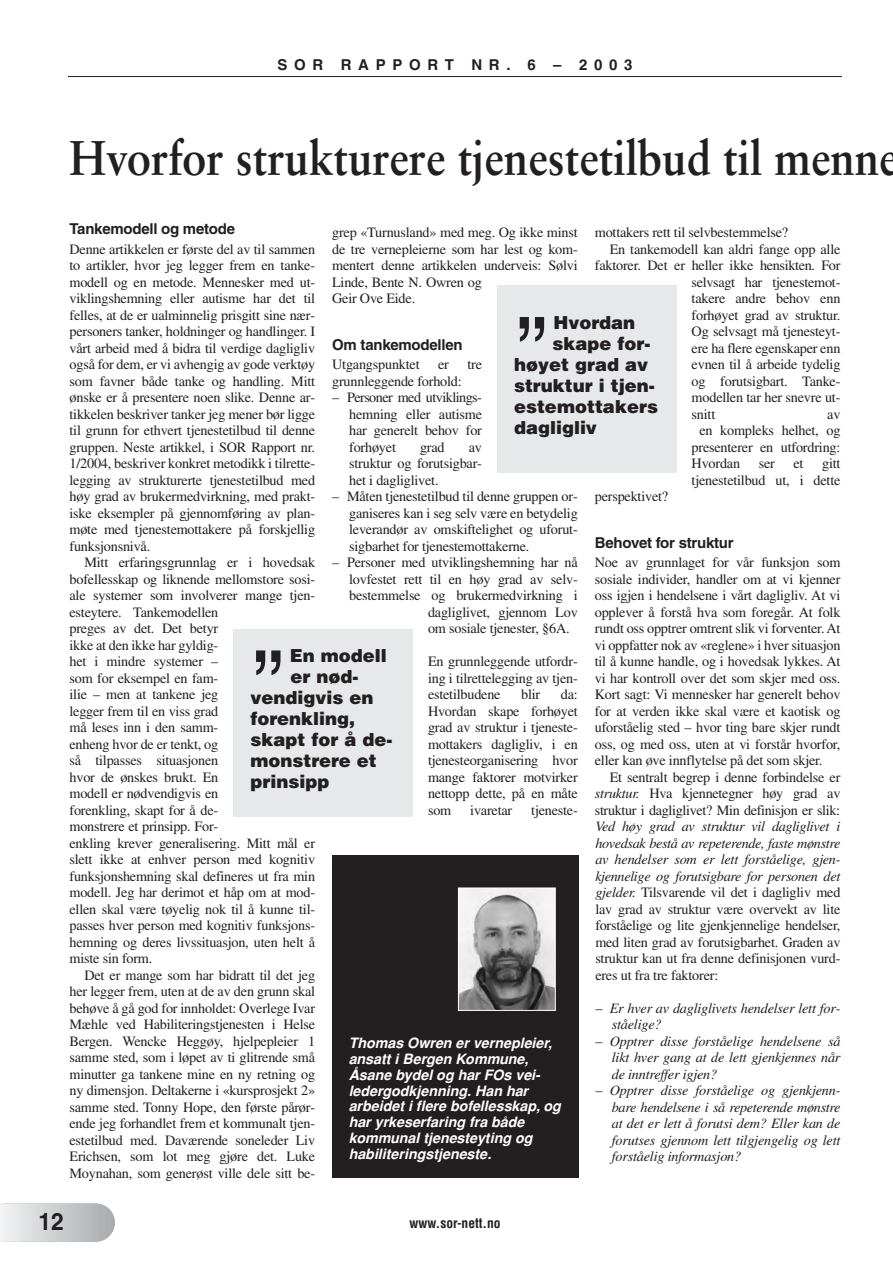
<style>
.page{position:relative;width:893px;height:1263px;background:#fff}
.page>*{position:absolute;margin:0;border:0;box-sizing:border-box;transform-origin:0 0}
.t1{font:700 90.45px "Helvetica";color:#231f20;scale:.73 1}
.t2{font:48.75px "Sabon Bold Os F";color:#231f20;scale:.9 1}
.t3{font:700 24px "Helvetica";color:#231f20;scale:.95 1}
.t4{font:900 18px "Helvetica";color:#231f20}
.t5{font:700 15px "Helvetica";letter-spacing:-.015em;color:#231f20}
.t6{font:700 15px "Helvetica";letter-spacing:.445em;color:#231f20}
.t7{font:14.25px/16.5px "Times";letter-spacing:-.015em;color:#231f20;text-align:justify}
.t8{font:italic 14.25px/16.5px "Times";letter-spacing:-.015em;color:#231f20;text-align:justify}
.t9{font:italic 700 14.25px/15.8px "Helvetica";color:#fff}
.t10{font:700 condensed 13.5px "Helvetica";color:#231f20}
.s1{font-style:italic}
.s2{font-style:normal}
</style>
<div class="page">
<hr style="left:68px;top:76px;width:774px;height:1px;background:#231f20">
<svg style="left:0;top:1203px;width:115px;height:39px;background:#d0d1d3"></svg>
<div style="left:332px;top:855px;width:246px;height:322px;background:#231f20"></div>
<img style="left:460px;top:889px;width:94px;height:120px">
<div style="left:458px;top:887px;width:98px;height:124px;border:1px solid #fff"></div>
<div style="left:233px;top:629px;width:180px;height:188px;background:#e7e8e9"></div>
<div style="left:497px;top:286px;width:180px;height:187px;background:#e7e8e9"></div>
<p class="t6" style="left:277px;top:60px;width:357px">SOR RAPPORT NR. 6 – 2003</p>
<h2 class="t2" style="left:70px;top:138px;width:923px">Hvorfor strukturere tjenestetilbud til menne</h2>
<p class="t5" style="left:70px;top:224px;width:167px">Tankemodell og metode</p>
<p class="t7" style="left:70px;top:242px;width:247px">Denne artikkelen er første del av til sammen to artikler, hvor jeg legger frem en tanke&shy;modell og en metode. Mennesker med ut&shy;viklingshemning eller autisme har det til felles, at de er ualminnelig prisgitt sine nær&shy;personers tanker, holdninger og handlinger. I vårt arbeid med å bidra til verdige dagligliv også for dem, er vi avhengig av gode verktøy som favner både tanke og handling. Mitt ønske er å presentere noen slike. Denne ar&shy;tikkelen beskriver tanker jeg mener bør ligge til grunn for ethvert tjenestetilbud til denne gruppen. Neste artikkel, i SOR Rapport nr.<br>1/2004, beskriver konkret metodikk i tilrette&shy;legging av strukturerte tjenestetilbud med høy grad av brukermedvirkning, med prakt&shy;iske eksempler på gjennomføring av plan&shy;møte med tjenestemottakere på forskjellig funksjonsnivå.</p>
<p class="t7" style="left:70px;top:556px;width:247px;text-align:left;text-indent:15px">Mitt erfaringsgrunnlag er i hovedsak bofellesskap og liknende mellomstore sosi&shy;ale systemer som involverer mange tjen&shy;esteytere. Tankemodellen<br>preges av det. Det betyr<br>ikke at den ikke har gyldig-<br>het i mindre systemer –<br>som for eksempel en fam-<br>ilie – men at tankene jeg<br>legger frem til en viss grad<br>må leses inn i den samm-<br>enheng hvor de er tenkt, og<br>så tilpasses situasjonen<br>hvor de ønskes brukt. En<br>modell er nødvendigvis en<br>forenkling, skapt for å de-<br>monstrere et prinsipp. For-<br>enkling krever generalisering. Mitt mål er slett ikke at enhver person med kognitiv funksjonshemning skal defineres ut fra min modell. Jeg har derimot et håp om at mod&shy;ellen skal være tøyelig nok til å kunne til&shy;passes hver person med kognitiv funksjons&shy;hemning og deres livssituasjon, uten helt å miste sin form.</p>
<p class="t7" style="left:70px;top:968px;width:247px;text-indent:15px">Det er mange som har bidratt til det jeg her legger frem, uten at de av den grunn skal behøve å gå god for innholdet: Overlege Ivar Mæhle ved Habiliteringstjenesten i Helse Bergen. Wencke Heggøy, hjelpepleier 1 samme sted, som i løpet av ti glitrende små minutter ga tankene mine en ny retning og ny dimensjon. Deltakerne i «kursprosjekt 2» samme sted. Tonny Hope, den første pårør&shy;ende jeg forhandlet frem et kommunalt tjen&shy;estetilbud med. Daværende soneleder Liv Erichsen, som lot meg gjøre det. Luke Moynahan, som generøst ville dele sitt be-</p>
<p class="t7" style="left:595px;top:226px;width:195px">mottakers rett til selvbestemmelse?</p>
<p class="t7" style="left:610px;top:242px;width:232px">En tankemodell kan aldri fange opp alle</p>
<p class="t7" style="left:595px;top:259px;width:247px">faktorer. Det er heller ikke hensikten. For</p>
<p class="t7" style="left:692px;top:275px;width:150px">selvsagt har tjenestemot-</p>
<p class="t7" style="left:692px;top:292px;width:150px">takere andre behov enn</p>
<p class="t7" style="left:692px;top:308px;width:150px">forhøyet grad av struktur.</p>
<p class="t7" style="left:692px;top:325px;width:150px">Og selvsagt må tjenesteyt-</p>
<p class="t7" style="left:692px;top:341px;width:150px">ere ha flere egenskaper enn</p>
<p class="t7" style="left:692px;top:358px;width:150px">evnen til å arbeide tydelig</p>
<p class="t7" style="left:692px;top:374px;width:150px">og forutsigbart. Tanke-</p>
<p class="t7" style="left:692px;top:391px;width:150px">modellen tar her snevre ut-</p>
<p class="t7" style="left:692px;top:407px;width:25px">snitt</p>
<p class="t7" style="left:827px;top:407px;width:15px">av</p>
<p class="t7" style="left:699px;top:424px;width:143px">en kompleks helhet, og</p>
<p class="t7" style="left:692px;top:440px;width:150px">presenterer en utfordring:</p>
<p class="t7" style="left:692px;top:457px;width:50px">Hvordan</p>
<p class="t7" style="left:759px;top:457px;width:18px">ser</p>
<p class="t7" style="left:793px;top:457px;width:12px">et</p>
<p class="t7" style="left:332px;top:226px;width:247px;text-align:left">grep «Turnusland» med meg. Og ikke minst de tre vernepleierne som har lest og kom&shy;mentert denne artikkelen underveis: Sølvi<br>Linde, Bente N. Owren og<br>Geir Ove Eide.</p>
<p class="t5" style="left:332px;top:339px;width:132px">Om tankemodellen</p>
<p class="t7" style="left:332px;top:358px;width:89px">Utgangspunktet</p>
<p class="t7" style="left:438px;top:358px;width:12px">er</p>
<p class="t7" style="left:467px;top:358px;width:16px">tre</p>
<p class="t7" style="left:332px;top:374px;width:131px">grunnleggende forhold:</p>
<p class="t7" style="left:349px;top:391px;width:134px;text-indent:-17px">– Personer med utviklings&shy;hemning eller autisme har generelt behov for forhøyet</p>
<p class="t4" style="left:553px;top:312px;width:83px">Hvordan</p>
<p class="t4" style="left:552px;top:333px;width:99px">skape for-</p>
<p class="t4" style="left:514px;top:354px;width:135px">høyet grad av</p>
<p class="t4" style="left:514px;top:375px;width:142px">struktur i tjen-</p>
<p class="t4" style="left:514px;top:396px;width:145px">estemottakers</p>
<p class="t4" style="left:514px;top:417px;width:84px">dagligliv</p>
<h1 class="t1" style="left:515px;top:317px;width:46px">”</h1>
<p class="t7" style="left:420px;top:440px;width:26px">grad</p>
<p class="t7" style="left:349px;top:440px;width:134px;text-indent:120px">av struktur og forutsigbar&shy;het i dagliglivet.</p>
<p class="t7" style="left:349px;top:490px;width:230px;text-indent:-17px">– Måten tjenestetilbud til denne gruppen or&shy;ganiseres kan i seg selv være en betydelig leverandør av omskiftelighet og uforut&shy;sigbarhet for tjenestemottakerne.</p>
<p class="t7" style="left:332px;top:556px;width:247px">– Personer med utviklingshemning har nå</p>
<p class="t7" style="left:349px;top:572px;width:230px">lovfestet rett til en høy grad av selv-</p>
<p class="t7" style="left:349px;top:589px;width:230px">bestemmelse og brukermedvirkning i</p>
<p class="t7" style="left:428px;top:605px;width:151px">dagliglivet, gjennom Lov</p>
<p class="t7" style="left:428px;top:622px;width:143px">om sosiale tjenester, §6A.</p>
<p class="t7" style="left:428px;top:655px;width:151px">En grunnleggende utfordr&shy;ing i tilrettelegging av tjen&shy;estetilbudene</p>
<p class="t7" style="left:692px;top:457px;width:150px;text-align:right">gitt<br>tjenestetilbud ut, i dette</p>
<p class="t7" style="left:595px;top:490px;width:75px">perspektivet?</p>
<p class="t5" style="left:595px;top:537px;width:140px">Behovet for struktur</p>
<p class="t7" style="left:595px;top:556px;width:247px">Noe av grunnlaget for vår funksjon som sosiale individer, handler om at vi kjenner oss igjen i hendelsene i vårt dagligliv. At vi opplever å forstå hva som foregår. At folk rundt oss opptrer omtrent slik vi forventer.At vi oppfatter nok av «reglene» i hver situasjon til å kunne handle, og i hovedsak lykkes. At vi har kontroll over det som skjer med oss.<br>Kort sagt: Vi mennesker har generelt behov for at verden ikke skal være et kaotisk og uforståelig sted – hvor ting bare skjer rundt oss, og med oss, uten at vi forstår hvorfor, eller kan øve innflytelse på det som skjer.</p>
<p class="t7" style="left:595px;top:770px;width:247px;text-indent:15px">Et sentralt begrep i denne forbindelse er <span class="s1">struktur.</span> Hva kjennetegner høy grad av struktur i dagliglivet? Min definisjon er slik:</p>
<p class="t7" style="left:595px;top:820px;width:247px"><span class="s1">Ved høy grad av struktur vil dagliglivet i hovedsak bestå av repeterende, faste mønstre av hendelser som er lett forståelige, gjen&shy;kjennelige og forutsigbare for personen det gjelder.</span> Tilsvarende vil det i dagligliv med lav grad av struktur være overvekt av lite forståelige og lite gjenkjennelige hendelser, med liten grad av forutsigbarhet. Graden av struktur kan ut fra denne definisjonen vurd&shy;eres ut fra tre faktorer:</p>
<p class="t8" style="left:612px;top:1001px;width:230px;text-indent:-17px"><span class="s2">–</span> Er hver av dagliglivets hendelser lett for&shy;ståelige?</p>
<p class="t8" style="left:612px;top:1034px;width:230px;text-indent:-17px"><span class="s2">–</span> Opptrer disse forståelige hendelsene så likt hver gang at de lett gjenkjennes når de inntreffer igjen?</p>
<p class="t8" style="left:612px;top:1084px;width:230px;text-indent:-17px"><span class="s2">–</span> Opptrer disse forståelige og gjenkjenn&shy;bare hendelsene i så repeterende mønstre at det er lett å forutsi dem? Eller kan de forutses gjennom lett tilgjengelig og lett forståelig informasjon?</p>
<p class="t4" style="left:290px;top:645px;width:98px">En modell</p>
<p class="t4" style="left:290px;top:666px;width:69px">er nød-</p>
<p class="t4" style="left:250px;top:687px;width:124px">vendigvis en</p>
<p class="t4" style="left:250px;top:708px;width:106px">forenkling,</p>
<p class="t4" style="left:250px;top:729px;width:143px">skapt for å de-</p>
<p class="t4" style="left:250px;top:750px;width:128px">monstrere et</p>
<p class="t4" style="left:250px;top:771px;width:80px">prinsipp</p>
<h1 class="t1" style="left:252px;top:650px;width:46px">”</h1>
<p class="t7" style="left:428px;top:688px;width:151px;text-indent:133px">da:<br>Hvordan skape forhøyet grad av struktur i tjeneste&shy;mottakers dagligliv, i en tjenesteorganisering hvor mange faktorer motvirker nettopp dette, på en måte som</p>
<p class="t7" style="left:521px;top:688px;width:21px">blir</p>
<p class="t7" style="left:470px;top:803px;width:44px">ivaretar</p>
<p class="t7" style="left:531px;top:803px;width:48px">tjeneste-</p>
<p class="t9" style="left:349px;top:1035px;width:214px">Thomas Owren er vernepleier, ansatt i Bergen Kommune,<br>Åsane bydel og har FOs vei&shy;ledergodkjenning. Han har arbeidet i flere bofellesskap, og har yrkeserfaring fra både kommunal tjenesteyting og habiliteringstjeneste.</p>
<h3 class="t3" style="left:38px;top:1212px;width:28px">12</h3>
<p class="t10" style="left:409px;top:1215px;width:93px">www.sor-nett.no</p>
</div>
